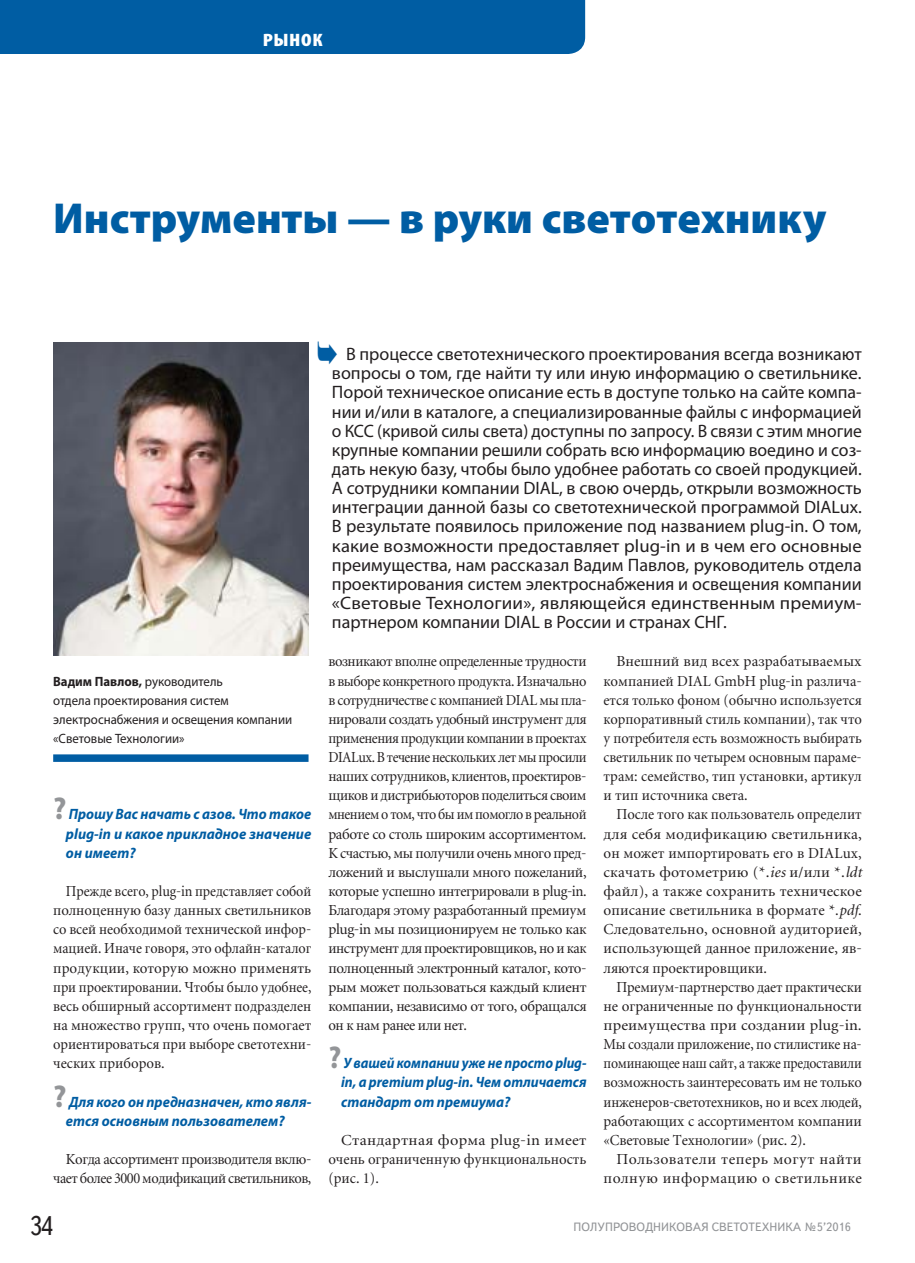
<style>
.page{position:relative;width:915px;height:1263px;background:#fff}
.page>*{position:absolute;margin:0;border:0;box-sizing:border-box;transform-origin:0 0}
.t1{font:900 43.5px "Myriad Pro";color:#005da3}
.t2{font:27px "Text Book C";color:#231f20;scale:.9 1}
.t3{font:18px/19.2px "Myriad Pro";color:#231f20;text-align:justify}
.t4{font:900 condensed 18px "Myriad Pro";letter-spacing:.03em;color:#fff;scale:1.17 1}
.t5{font:15px/19.2px "Miniature";color:#231f20;text-align:justify;scale:.95 1}
.t6{font:15px/19.2px "Miniature";color:#231f20;text-align:justify;scale:.91 1}
.t7{font:15px/19.2px "Miniature";color:#231f20;text-align:justify;scale:.94 1}
.t8{font:15px/19.2px "Miniature";color:#231f20;text-align:justify}
.t9{font:italic 700 15px/19.2px "Myriad Pro";color:#005da3;text-align:justify;scale:.92 1}
.t10{font:15px/19.2px "Miniature";letter-spacing:-.035em;color:#231f20;text-align:right;scale:.96 1}
.t11{font:15px/19.2px "Miniature";color:#231f20;text-align:justify;scale:1.06 1}
.t12{font:italic 700 15px/19.2px "Myriad Pro";color:#005da3;text-align:justify;scale:.95 1}
.t13{font:italic 700 15px/19.2px "Myriad Pro";color:#005da3;scale:.96 1}
.t14{font:15px/19.2px "Miniature";letter-spacing:.03em;color:#231f20;text-align:right}
.t15{font:13.5px/19.2px "Myriad Pro";color:#231f20;scale:.95 1}
.t16{font:12px "Text Book C";color:#939598}
.s1{font-weight:700}
.s2{font-style:normal;font-size:31.5px;color:#939598}
.s3{font-style:italic}
</style>
<div class="page">
<div style="left:0;top:0;width:585px;height:54px;background:#005da3"></div>
<img style="left:53px;top:342px;width:255px;height:313px">
<div style="left:53px;top:754px;width:255px;height:8px;background:#005da3"></div>
<p class="t4" style="left:262px;top:29px;width:53px">РЫНОК</p>
<h1 class="t1" style="left:53px;top:192px;width:774px">Инструменты — в руки светотехнику</h1>
<p class="t15" style="left:53px;top:671px;width:253px"><span class="s1">Вадим Павлов,</span> руководитель<br>отдела проектирования систем электроснабжения и освещения компании «Световые Технологии»</p>
<p class="t12" style="left:66px;top:805px;width:260px;text-indent:-13px"><span class="s2">?</span> Прошу Вас начать с азов. Что такое plug-in и какое прикладное значение он имеет?</p>
<p class="t6" style="left:53px;top:881px;width:285px;text-indent:13px">Прежде всего, plug-in представляет собой полноценную базу данных светильников со всей необходимой технической инфор&shy;мацией. Иначе говоря, это офлайн-каталог продукции, которую можно применять при проектировании. Чтобы было удобнее, весь обширный ассортимент подразделен на множество групп, что очень помогает ориентироваться при выборе светотехни&shy;ческих приборов.</p>
<p class="t13" style="left:66px;top:1092px;width:257px;text-indent:-13px"><span class="s2">?</span> Для кого он предназначен, кто явля&shy;ется основным пользователем?</p>
<p class="t10" style="left:53px;top:1149px;width:270px">Когда ассортимент производителя вклю&shy;чает более 3000 модификаций светильников,</p>
<p class="t3" style="left:332px;top:344px;width:531px;text-indent:14px">В процессе светотехнического проектирования всегда возникают вопросы о том, где найти ту или иную информацию о светильнике.<br>Порой техническое описание есть в доступе только на сайте компа&shy;нии и/или в каталоге, а специализированные файлы с информацией о КСС (кривой силы света) доступны по запросу. В связи с этим многие крупные компании решили собрать всю информацию воедино и соз&shy;дать некую базу, чтобы было удобнее работать со своей продукцией.<br>А сотрудники компании DIAL, в свою очердь, открыли возможность интеграции данной базы со светотехнической программой DIALux.<br>В результате появилось приложение под названием plug-in. О том, какие возможности предоставляет plug-in и в чем его основные преимущества, нам рассказал Вадим Павлов, руководитель отдела проектирования систем электроснабжения и освещения компании «Световые Технологии», являющейся единственным премиум&shy;партнером компании DIAL в России и странах СНГ.</p>
<p class="t5" style="left:328px;top:652px;width:273px">возникают вполне определенные трудности в выборе конкретного продукта. Изначально в сотрудничестве с компанией DIAL мы пла&shy;нировали создать удобный инструмент для применения продукции компании в проектах DIALux. В течение нескольких лет мы просили наших сотрудников, клиентов, проектиров&shy;щиков и дистрибьюторов поделиться своим мнением о том, что бы им помогло в реальной работе со столь широким ассортиментом.<br>К счастью, мы получили очень много пред&shy;ложений и выслушали много пожеланий, которые успешно интегрировали в plug-in.<br>Благодаря этому разработанный премиум plug-in мы позиционируем не только как инструмент для проектировщиков, но и как полноценный электронный каталог, кото&shy;рым может пользоваться каждый клиент компании, независимо от того, обращался он к нам ранее или нет.</p>
<p class="t9" style="left:341px;top:1053px;width:268px;text-indent:-13px"><span class="s2">?</span> У вашей компании уже не просто plug&shy;in, а premium plug-in. Чем отличается стандарт от премиума?</p>
<p class="t11" style="left:328px;top:1130px;width:245px;text-indent:13px">Стандартная форма plug-in имеет очень ограниченную функциональность (рис. 1).</p>
<p class="t8" style="left:603px;top:652px;width:260px;text-indent:13px">Внешний вид всех разрабатываемых компанией DIAL GmbH plug-in различа&shy;ется только фоном (обычно используется корпоративный стиль компании), так что у потребителя есть возможность выбирать светильник по четырем основным параме&shy;трам: семейство, тип установки, артикул и тип источника света.</p>
<p class="t5" style="left:603px;top:805px;width:273px;text-indent:13px">После того как пользователь определит для себя модификацию светильника, он может импортировать его в DIALux, скачать фотометрию (*.<span class="s3">ies</span> и/или *.<span class="s3">ldt </span>файл), а также сохранить техническое описание светильника в формате *.<span class="s3">pdf</span>.<br>Следовательно, основной аудиторией, использующей данное приложение, яв&shy;ляются проектировщики.</p>
<p class="t7" style="left:603px;top:977px;width:276px;text-indent:13px">Премиум-партнерство дает практически не ограниченные по функциональности преимущества при создании plug-in.<br>Мы создали приложение, по стилистике на&shy;поминающее наш сайт, а также предоставили возможность заинтересовать им не только инженеров-светотехников, но и всех людей, работающих с ассортиментом компании «Световые Технологии» (рис. 2).</p>
<p class="t14" style="left:603px;top:1149px;width:259px">Пользователи теперь могут найти полную информацию о светильнике</p>
<h2 class="t2" style="left:30px;top:1211px;width:27px">34</h2>
<p class="t16" style="left:573px;top:1220px;width:279px">ПОЛУПРОВОДНИКОВАЯ СВЕТОТЕХНИКА №5’2016</p>
</div>
